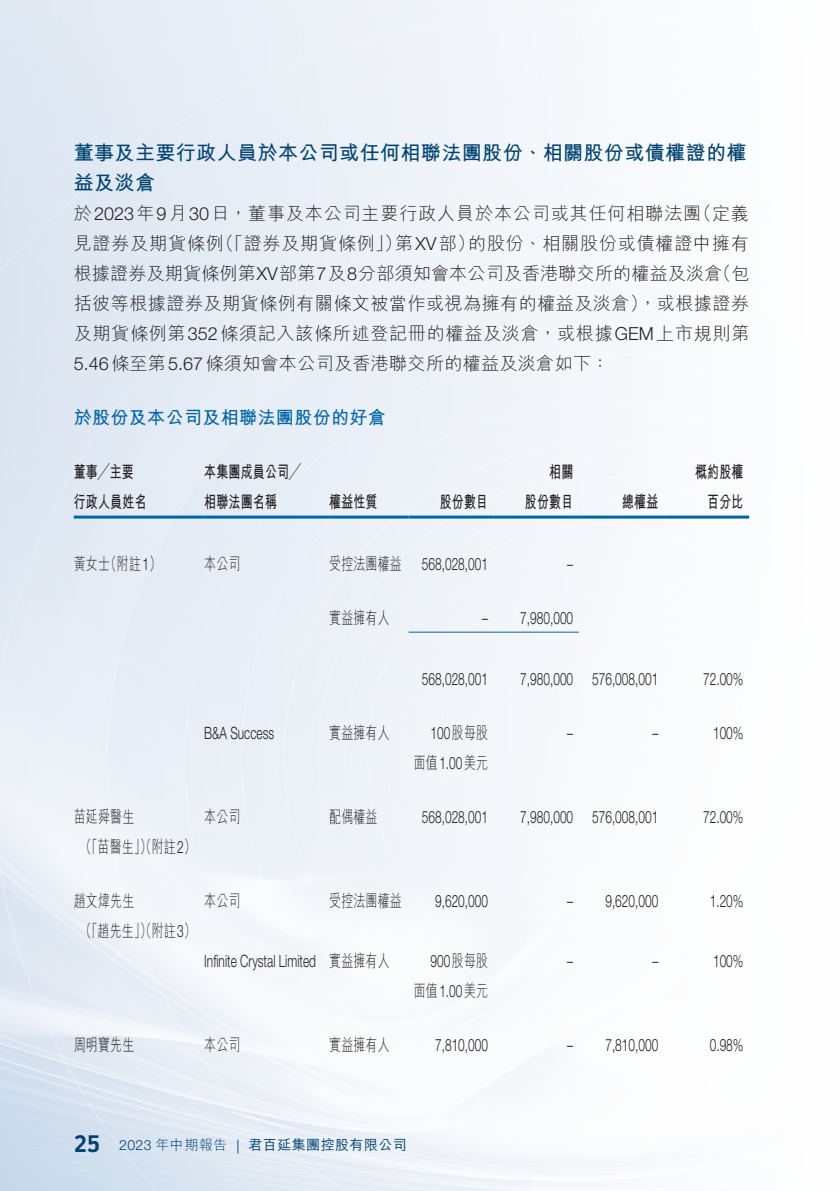
<style>
.page{position:relative;width:840px;height:1191px;background:#fff}
.page>*{position:absolute;margin:0;border:0;box-sizing:border-box;transform-origin:0 0}
.t1{font:700 24px "Battersea";color:#004372}
._01_H1{font:700 20px/30px "M Hei HK";letter-spacing:.02em;color:#004372}
._00_txt{font:300 18px/30px "M Hei HK";letter-spacing:.03em;color:#231f20}
._00_txt-2{font:300 18px/30px "M Hei HK";letter-spacing:.05em;color:#231f20}
._02_H2{font:700 18px "M Hei HK";letter-spacing:.02em;color:#0065a4}
._51_N_Table_txt{font:300 17px "Helvetica Neue LT Std";color:#231f20;scale:.7 1}
._51_N_Table_txt-2{font:300 17px "M Hei HK";letter-spacing:.02em;color:#231f20;scale:.7 1}
._51_N_Table_txt-3{font:700 17px "M Hei HK";letter-spacing:.02em;color:#231f20;scale:.7 1}
.t2{font:500 14px "M Hei HK";letter-spacing:.03em;color:#004372}
.t3{font:300 14px "M Hei HK";letter-spacing:.03em;color:#004372}
.t4{font:300 14px "Helvetica LT Std";color:#004372}
.s1{font-family:"Helvetica Neue LT Std"}
.s2{font-family:"M Hei HK"}
</style>
<div class="page">
<img style="left:0;top:0;width:750px;height:1191px">
<hr style="left:74px;top:515px;width:130px;height:3px;background:#0065a4">
<hr style="left:204px;top:515px;width:125px;height:3px;background:#0065a4">
<hr style="left:329px;top:515px;width:79px;height:3px;background:#0065a4">
<hr style="left:408px;top:515px;width:85px;height:3px;background:#0065a4">
<hr style="left:493px;top:515px;width:85px;height:3px;background:#0065a4">
<hr style="left:578px;top:515px;width:85px;height:3px;background:#0065a4">
<hr style="left:663px;top:515px;width:85px;height:3px;background:#0065a4">
<hr style="left:408px;top:631px;width:85px;height:1px;background:#0065a4">
<hr style="left:493px;top:631px;width:85px;height:1px;background:#0065a4">
<p class="_01_H1" style="left:74px;top:136px;width:674px">董事及主要行政人員於本公司或任何相聯法團股份、相關股份或債權證的權益及淡倉</p>
<p class="_00_txt" style="left:693px;top:198px;width:57px">（定義</p>
<p class="_00_txt-2" style="left:468px;top:198px;width:282px;text-indent:-394px">於<span class="s1">2023</span>年<span class="s1">9</span>月<span class="s1">30</span>日，董事及本公司主要行政人員於本公司或其任何相聯法團<br>的股份、相關股份或債權證中擁有</p>
<p class="_00_txt" style="left:216px;top:228px;width:187px">（「證券及期貨條例」）</p>
<p class="_00_txt" style="left:395px;top:228px;width:81px">第<span class="s1">XV</span>部）</p>
<p class="_00_txt" style="left:74px;top:228px;width:151px">見證券及期貨條例</p>
<p class="_00_txt" style="left:713px;top:258px;width:37px">（包</p>
<p class="_00_txt" style="left:74px;top:258px;width:676px">根據證券及期貨條例第<span class="s1">XV</span>部第<span class="s1">7</span>及<span class="s1">8</span>分部須知會本公司及香港聯交所的權益及淡倉<br>括彼等根據證券及期貨條例有關條文被當作或視為擁有的權益及淡倉，）或根據證券及期貨條例第<span class="s1">352</span>條須記入該條所述登記冊的權益及淡倉，或根據<span class="s1">GEM</span>上市規則第<span class="s1">5.46</span>條至第<span class="s1">5.67</span>條須知會本公司及香港聯交所的權益及淡倉如下：</p>
<p class="_02_H2" style="left:74px;top:404px;width:313px">於股份及本公司及相聯法團股份的好倉</p>
<p class="_51_N_Table_txt-3" style="left:74px;top:459px;width:87px">董事╱主要</p>
<p class="_51_N_Table_txt-3" style="left:74px;top:489px;width:105px">行政人員姓名</p>
<p class="_51_N_Table_txt-3" style="left:204px;top:459px;width:140px">本集團成員公司╱</p>
<p class="_51_N_Table_txt-3" style="left:694px;top:459px;width:71px">概約股權</p>
<p class="_51_N_Table_txt-3" style="left:706px;top:489px;width:53px">百分比</p>
<p class="_51_N_Table_txt-3" style="left:549px;top:459px;width:36px">相關</p>
<p class="_51_N_Table_txt-3" style="left:329px;top:489px;width:71px">權益性質</p>
<p class="_51_N_Table_txt-3" style="left:621px;top:489px;width:53px">總權益</p>
<p class="_51_N_Table_txt-3" style="left:204px;top:489px;width:105px">相聯法團名稱</p>
<p class="_51_N_Table_txt-3" style="left:439px;top:489px;width:71px">股份數目</p>
<p class="_51_N_Table_txt-3" style="left:524px;top:489px;width:71px">股份數目</p>
<p class="_51_N_Table_txt-2" style="left:105px;top:555px;width:81px">（附註 ）<span class="s1">1</span></p>
<p class="_51_N_Table_txt-2" style="left:74px;top:555px;width:53px">黃女士</p>
<p class="_51_N_Table_txt-2" style="left:204px;top:555px;width:53px">本公司</p>
<p class="_51_N_Table_txt-2" style="left:329px;top:555px;width:105px">受控法團權益</p>
<p class="_51_N_Table_txt" style="left:421px;top:554px;width:96px">568,028,001</p>
<p class="_51_N_Table_txt" style="left:567px;top:554px;width:10px">–</p>
<p class="_51_N_Table_txt-2" style="left:329px;top:609px;width:88px">實益擁有人</p>
<p class="_51_N_Table_txt" style="left:482px;top:608px;width:10px">–</p>
<p class="_51_N_Table_txt" style="left:520px;top:608px;width:77px">7,980,000</p>
<p class="_51_N_Table_txt" style="left:204px;top:722px;width:101px">A&amp;B Success</p>
<p class="_51_N_Table_txt-2" style="left:329px;top:723px;width:88px">實益擁有人</p>
<p class="_51_N_Table_txt" style="left:421px;top:668px;width:96px">568,028,001</p>
<p class="_51_N_Table_txt" style="left:430px;top:722px;width:84px">100<span class="s2">股每股</span></p>
<p class="_51_N_Table_txt" style="left:520px;top:668px;width:77px">7,980,000</p>
<p class="_51_N_Table_txt" style="left:567px;top:722px;width:10px">–</p>
<p class="_51_N_Table_txt" style="left:591px;top:668px;width:96px">576,008,001</p>
<p class="_51_N_Table_txt" style="left:652px;top:722px;width:10px">–</p>
<p class="_51_N_Table_txt" style="left:702px;top:668px;width:59px">72.00%</p>
<p class="_51_N_Table_txt" style="left:712px;top:722px;width:45px">100%</p>
<p class="_51_N_Table_txt-2" style="left:413px;top:753px;width:108px">面值<span class="s1">1.00</span>美元</p>
<p class="_51_N_Table_txt-2" style="left:74px;top:807px;width:88px">苗延舜醫生</p>
<p class="_51_N_Table_txt-2" style="left:80px;top:837px;width:167px">（「苗醫生」）（附註 (<span class="s1">2</span></p>
<p class="_51_N_Table_txt-2" style="left:204px;top:807px;width:53px">本公司</p>
<p class="_51_N_Table_txt-2" style="left:329px;top:807px;width:71px">配偶權益</p>
<p class="_51_N_Table_txt" style="left:421px;top:806px;width:96px">568,028,001</p>
<p class="_51_N_Table_txt" style="left:520px;top:806px;width:77px">7,980,000</p>
<p class="_51_N_Table_txt" style="left:591px;top:806px;width:96px">576,008,001</p>
<p class="_51_N_Table_txt" style="left:702px;top:806px;width:59px">72.00%</p>
<p class="_51_N_Table_txt-2" style="left:74px;top:891px;width:88px">趙文煒先生</p>
<p class="_51_N_Table_txt-2" style="left:80px;top:921px;width:167px">（「趙先生」）（附註 (<span class="s1">3</span></p>
<p class="_51_N_Table_txt-2" style="left:204px;top:891px;width:53px">本公司</p>
<p class="_51_N_Table_txt-2" style="left:329px;top:891px;width:105px">受控法團權益</p>
<p class="_51_N_Table_txt" style="left:435px;top:890px;width:77px">9,620,000</p>
<p class="_51_N_Table_txt" style="left:567px;top:890px;width:10px">–</p>
<p class="_51_N_Table_txt" style="left:605px;top:890px;width:77px">9,620,000</p>
<p class="_51_N_Table_txt" style="left:709px;top:890px;width:50px">1.20%</p>
<p class="_51_N_Table_txt" style="left:204px;top:950px;width:161px">Infinite Crystal Limited</p>
<p class="_51_N_Table_txt-2" style="left:329px;top:951px;width:88px">實益擁有人</p>
<p class="_51_N_Table_txt" style="left:430px;top:950px;width:84px">900<span class="s2">股每股</span></p>
<p class="_51_N_Table_txt" style="left:567px;top:950px;width:10px">–</p>
<p class="_51_N_Table_txt" style="left:652px;top:950px;width:10px">–</p>
<p class="_51_N_Table_txt" style="left:712px;top:950px;width:45px">100%</p>
<p class="_51_N_Table_txt-2" style="left:413px;top:981px;width:108px">面值<span class="s1">1.00</span>美元</p>
<p class="_51_N_Table_txt-2" style="left:74px;top:1035px;width:88px">周明寶先生</p>
<p class="_51_N_Table_txt-2" style="left:204px;top:1035px;width:53px">本公司</p>
<p class="_51_N_Table_txt-2" style="left:329px;top:1035px;width:88px">實益擁有人</p>
<p class="_51_N_Table_txt" style="left:435px;top:1034px;width:77px">7,810,000</p>
<p class="_51_N_Table_txt" style="left:567px;top:1034px;width:10px">–</p>
<p class="_51_N_Table_txt" style="left:605px;top:1034px;width:77px">7,810,000</p>
<p class="_51_N_Table_txt" style="left:709px;top:1034px;width:50px">0.98%</p>
<h1 class="t1" style="left:74px;top:1128px;width:28px">25</h1>
<p class="t3" style="left:119px;top:1137px;width:109px"><span class="s1">2023</span> 年中期報告</p>
<p class="t4" style="left:236px;top:1135px;width:5px">|</p>
<p class="t2" style="left:248px;top:1134px;width:160px">君百延集團控股有限公司</p>
</div>
